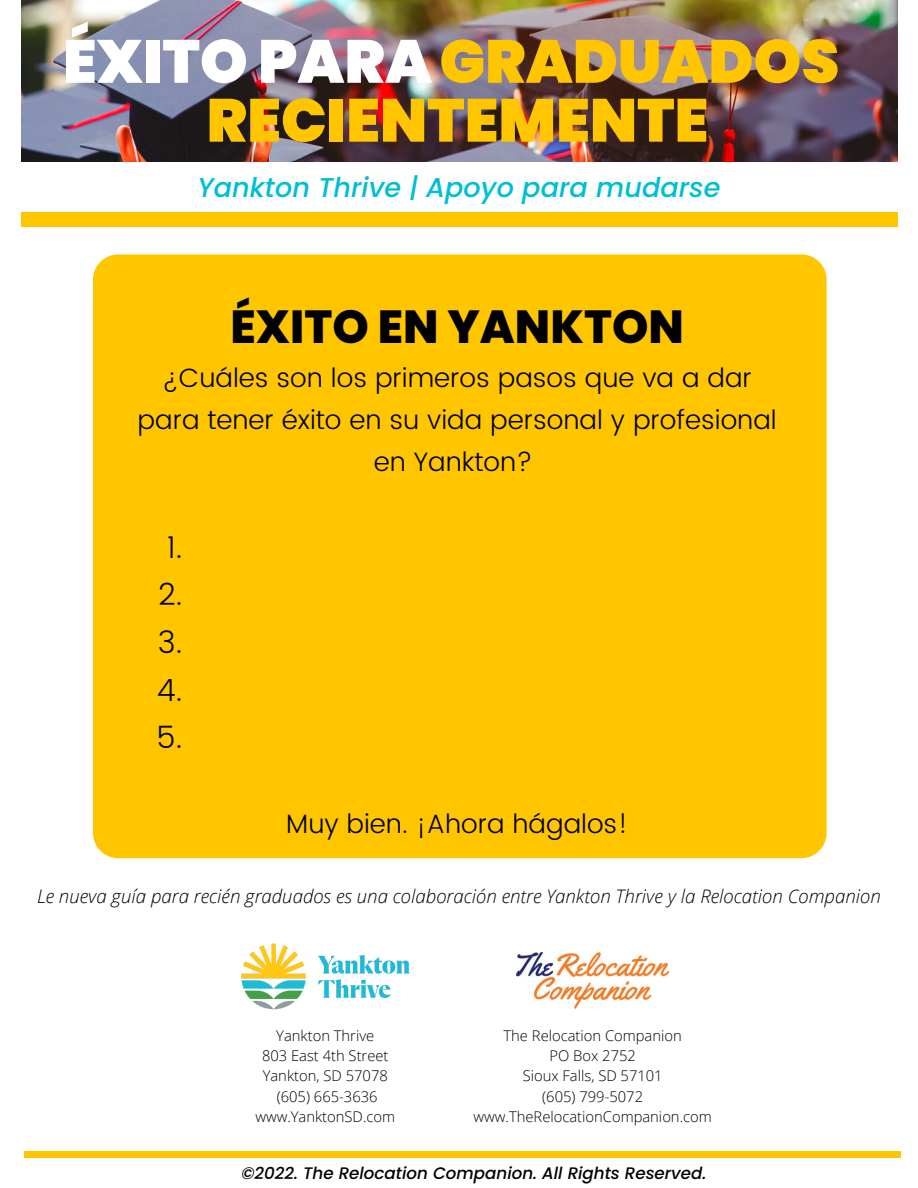
<style>
.page{position:relative;width:918px;height:1188px;background:#fff}
.page>*{position:absolute;margin:0;border:0;box-sizing:border-box;transform-origin:0 0}
.t1{font:900 60.75px/58.9px "Poppins";color:#ffc600;text-align:center}
.t2{font:800 46.35px "Poppins";color:#000}
.t3{font:300 30.45px/47.5px "Poppins";color:#000;text-align:center}
.t4{font:italic 500 27.15px "Poppins";color:#00bed6}
.t5{font:300 26.55px/41.7px "Poppins";color:#000;text-align:center}
.t6{font:italic 300 18.75px "Open Sans";color:#000}
.t7{font:italic 500 16.65px "Poppins";color:#000}
.t8{font:300 14.7px/20.2px "Open Sans";color:#000;text-align:center}
.s1{color:#fff}
</style>
<div class="page">
<img style="left:242px;top:944px;width:167px;height:65px">
<img style="left:517px;top:953px;width:152px;height:56px">
<div style="left:93px;top:254px;width:734px;height:604px;background:#ffc600;border-radius:25px"></div>
<div style="left:24px;top:1151px;width:877px;height:7px;background:#ffc600"></div>
<img style="left:21px;top:0;width:876px;height:162px">
<div style="left:21px;top:212px;width:876px;height:14px;background:#ffc600"></div>
<h1 class="t1" style="left:63px;top:32px;width:778px"><span class="s1">ÉXITO PARA</span>GRADUADOS<br>RECIENTEMENTE</h1>
<h3 class="t4" style="left:197px;top:168px;width:525px">Yankton Thrive | Apoyo para mudarse</h3>
<h2 class="t2" style="left:230px;top:294px;width:455px">ÉXITO EN YANKTON</h2>
<h3 class="t5" style="left:138px;top:357px;width:641px">¿Cuáles son los primeros pasos que va a dar para tener éxito en su vida personal y profesional en Yankton?</h3>
<h3 class="t3" style="left:157px;top:524px;width:27px">1.<br>2.<br>3.<br>4.<br>5.</h3>
<h3 class="t5" style="left:286px;top:803px;width:343px">Muy bien. ¡Ahora hágalos!</h3>
<p class="t6" style="left:37px;top:883px;width:845px">Le nueva guía para recién graduados es una colaboración entre Yankton Thrive y la Relocation Companion</p>
<p class="t8" style="left:255px;top:1025px;width:141px">Yankton Thrive<br>803 East 4th Street<br>Yankton, SD 57078 (605) 665-3636 www.YanktonSD.com</p>
<p class="t8" style="left:474px;top:1025px;width:240px">The Relocation Companion<br>PO Box 2752<br>Sioux Falls, SD 57101<br>(605) 799-5072 www.TheRelocationCompanion.com</p>
<p class="t7" style="left:241px;top:1161px;width:467px">©2022. The Relocation Companion. All Rights Reserved.</p>
</div>
